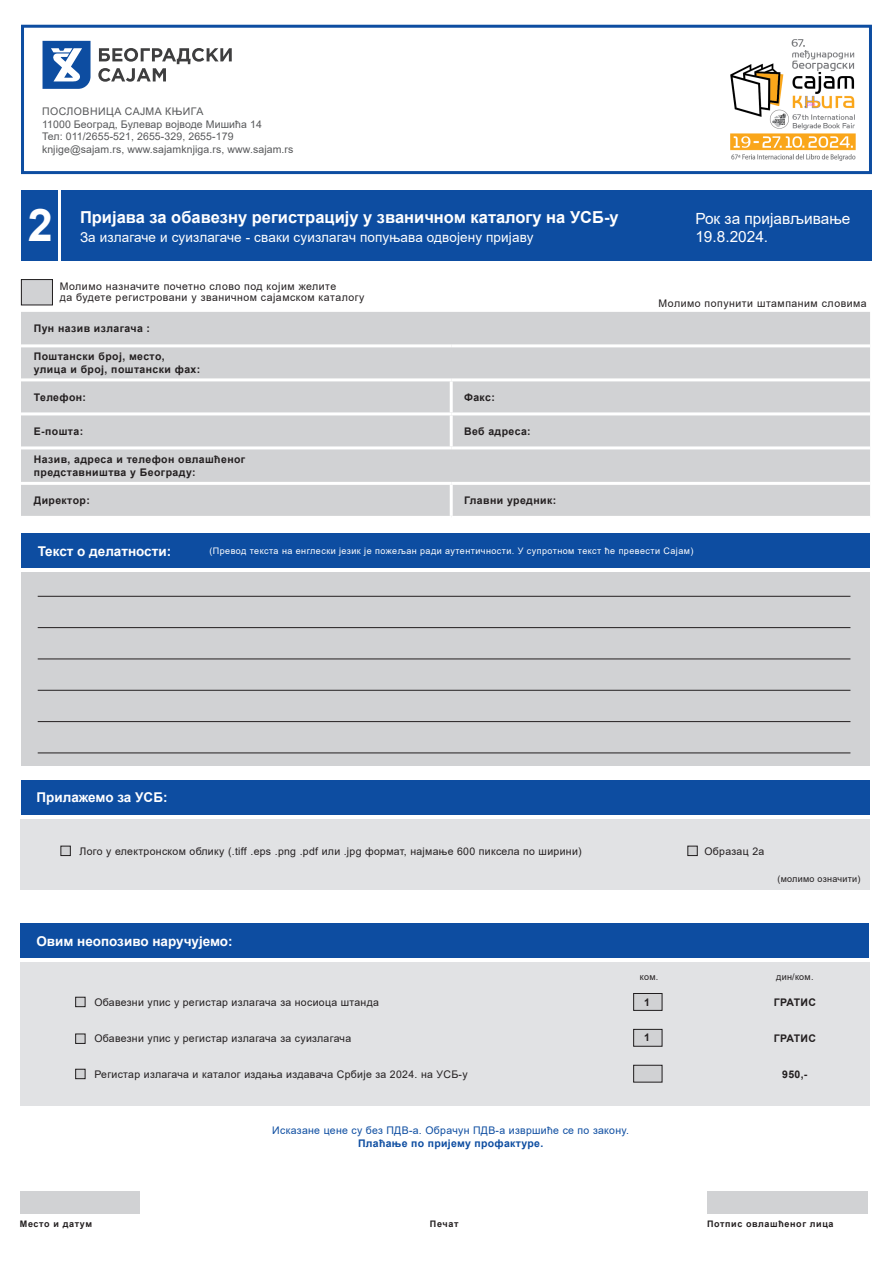
<style>
.page{position:relative;width:893px;height:1263px;background:#fff}
.page>*{position:absolute;margin:0;border:0;box-sizing:border-box;transform-origin:0 0}
.Paragraph_Style_1{font:700 45px "Arial";color:#fff}
.t1{font:700 16.5px "Arial";color:#fff}
.t2{font:15.45px "Arial";color:#fff}
.t3{font:13.5px "Arial";letter-spacing:.01em;color:#fff}
.t4{font:700 13.5px "Arial";color:#fff}
.t5{font:10.5px "Arial";letter-spacing:.03em;color:#231f20}
.t6{font:700 10.5px "Arial";letter-spacing:.04em;color:#231f20}
.t7{font:10.5px "Arial";letter-spacing:.05em;color:#231f20}
.t8{font:10.5px "Arial";letter-spacing:.01em;color:#57585a}
.t9{font:10.5px "Arial";letter-spacing:.03em;color:#0d4da1}
.t10{font:700 10.5px "Arial";letter-spacing:.03em;color:#0d4da1}
.t11{font:10.5px "Arial";letter-spacing:.045em;color:#57585a}
.t12{font:9px "Arial";letter-spacing:.05em;color:#fff}
.t13{font:700 9px "Arial";letter-spacing:.07em;color:#231f20}
.t14{font:9px "Arial";letter-spacing:.03em;color:#231f20}
</style>
<div class="page">
<div style="left:21px;top:25px;width:851px;height:149px;border:3px solid #0d4da1"></div>
<svg style="left:98px;top:48px;width:134px;height:34px"></svg>
<svg style="left:43px;top:41px;width:48px;height:48px"></svg>
<img style="left:730px;top:39px;width:126px;height:122px">
<div style="left:61px;top:190px;width:811px;height:71px;background:#0d4da1"></div>
<div style="left:21px;top:190px;width:36px;height:71px;background:#0d4da1"></div>
<div style="left:21px;top:279px;width:32px;height:26px;background:#d1d2d4;border:1px solid #201d1e"></div>
<div style="left:21px;top:534px;width:849px;height:34px;background:#0d4da1"></div>
<div style="left:21px;top:572px;width:849px;height:193px;background:#d1d2d4"></div>
<div style="left:20px;top:819px;width:850px;height:70px;background:#e1e2e4"></div>
<div style="left:20px;top:962px;width:849px;height:144px;background:#e1e2e4"></div>
<hr style="left:38px;top:596px;width:812px;height:1px;background:#231f20">
<hr style="left:38px;top:752px;width:812px;height:1px;background:#231f20">
<hr style="left:38px;top:627px;width:812px;height:1px;background:#231f20">
<hr style="left:38px;top:658px;width:812px;height:1px;background:#231f20">
<hr style="left:38px;top:690px;width:812px;height:1px;background:#231f20">
<hr style="left:38px;top:721px;width:812px;height:1px;background:#231f20">
<div style="left:21px;top:780px;width:849px;height:34px;background:#0d4da1"></div>
<div style="left:20px;top:923px;width:849px;height:35px;background:#0d4da1"></div>
<div style="left:60px;top:846px;width:11px;height:10px;background:#d1d2d4;border:1px solid #201d1e"></div>
<div style="left:75px;top:997px;width:10px;height:10px;background:#d1d2d4;border:1px solid #201d1e"></div>
<div style="left:687px;top:846px;width:11px;height:10px;background:#d1d2d4;border:1px solid #201d1e"></div>
<div style="left:75px;top:1033px;width:10px;height:11px;background:#d1d2d4;border:1px solid #201d1e"></div>
<div style="left:75px;top:1069px;width:10px;height:10px;background:#d1d2d4;border:1px solid #201d1e"></div>
<div style="left:21px;top:312px;width:849px;height:204px;background:#d1d2d4"></div>
<hr style="left:21px;top:344px;width:430px;height:3px;background:#fff">
<hr style="left:451px;top:344px;width:419px;height:3px;background:#fff">
<hr style="left:21px;top:378px;width:430px;height:3px;background:#fff">
<hr style="left:451px;top:378px;width:419px;height:3px;background:#fff">
<hr style="left:450px;top:381px;width:3px;height:31px;background:#fff">
<hr style="left:21px;top:412px;width:430px;height:3px;background:#fff">
<hr style="left:451px;top:412px;width:419px;height:3px;background:#fff">
<hr style="left:450px;top:415px;width:3px;height:31px;background:#fff">
<hr style="left:21px;top:446px;width:430px;height:3px;background:#fff">
<hr style="left:451px;top:446px;width:419px;height:3px;background:#fff">
<hr style="left:21px;top:482px;width:430px;height:3px;background:#fff">
<hr style="left:451px;top:482px;width:419px;height:3px;background:#fff">
<hr style="left:450px;top:485px;width:3px;height:31px;background:#fff">
<div style="left:20px;top:1191px;width:119px;height:22px;background:#d1d2d4"></div>
<div style="left:707px;top:1191px;width:161px;height:22px;background:#d1d2d4"></div>
<div style="left:633px;top:993px;width:29px;height:18px;background:#d1d2d4;border:1px solid #201d1e"></div>
<div style="left:633px;top:1029px;width:29px;height:18px;background:#d1d2d4;border:1px solid #201d1e"></div>
<div style="left:633px;top:1065px;width:29px;height:17px;background:#d1d2d4;border:1px solid #201d1e"></div>
<p class="t11" style="left:42px;top:104px;width:163px">ПОСЛОВНИЦА САЈМА КЊИГА</p>
<p class="t8" style="left:42px;top:117px;width:221px">11000 Београд, Булевар војводе Мишића 14</p>
<p class="t8" style="left:42px;top:129px;width:193px">Тел: 011/2655-521, 2655-329, 2655-179</p>
<p class="t8" style="left:42px;top:142px;width:253px">knjige@sajam.rs, www.sajamknjiga.rs, www.sajam.rs</p>
<p class="Paragraph_Style_1" style="left:28px;top:193px;width:27px">2</p>
<p class="t1" style="left:80px;top:206px;width:540px">Пријава за обавезну регистрацију у званичном каталогу на УСБ-у</p>
<p class="t2" style="left:695px;top:207px;width:157px">Рок за пријављивање</p>
<p class="t3" style="left:80px;top:228px;width:455px">За излагаче и суизлагаче - сваки суизлагач попуњава одвојену пријаву</p>
<p class="t2" style="left:695px;top:226px;width:74px">19.8.2024.</p>
<p class="t7" style="left:60px;top:279px;width:278px">Молимо назначите почетно слово под којим желите</p>
<p class="t7" style="left:60px;top:290px;width:306px">да будете регистровани у званичном сајамском каталогу</p>
<p class="t7" style="left:658px;top:296px;width:210px">Молимо попунити штампаним словима</p>
<p class="t6" style="left:34px;top:321px;width:118px">Пун назив излагача :</p>
<p class="t6" style="left:34px;top:349px;width:133px">Поштански број, место,</p>
<p class="t6" style="left:34px;top:362px;width:168px">улица и број, поштански фах:</p>
<p class="t6" style="left:34px;top:390px;width:54px">Телефон:</p>
<p class="t6" style="left:464px;top:390px;width:32px">Факс:</p>
<p class="t6" style="left:34px;top:424px;width:51px">Е-пошта:</p>
<p class="t6" style="left:464px;top:424px;width:68px">Веб адреса:</p>
<p class="t6" style="left:34px;top:452px;width:213px">Назив, адреса и телефон овлашћеног</p>
<p class="t6" style="left:34px;top:465px;width:163px">представништва у Београду:</p>
<p class="t6" style="left:34px;top:493px;width:58px">Директор:</p>
<p class="t6" style="left:464px;top:493px;width:94px">Главни уредник:</p>
<p class="t4" style="left:38px;top:542px;width:135px">Текст о делатности:</p>
<p class="t12" style="left:209px;top:545px;width:485px">(Превод текста на енглески језик је пожељан ради аутентичности. У супротном текст ће превести Сајам)</p>
<p class="t4" style="left:37px;top:788px;width:132px">Прилажемо за УСБ:</p>
<p class="t5" style="left:80px;top:844px;width:504px">Лого у електронском облику (.tiff .eps .png .pdf или .jpg формат, најмање 600 пиксела по ширини)</p>
<p class="t5" style="left:704px;top:844px;width:61px">Образац 2а</p>
<p class="t14" style="left:777px;top:872px;width:84px">(молимо означити)</p>
<p class="t4" style="left:36px;top:931px;width:198px">Овим неопозиво наручујемо:</p>
<p class="t5" style="left:94px;top:995px;width:286px">Обавезни упис у регистар излагача за носиоца штанда</p>
<p class="t5" style="left:94px;top:1031px;width:258px">Обавезни упис у регистар излагача за суизлагача</p>
<p class="t5" style="left:94px;top:1067px;width:375px">Регистар излагача и каталог издања издавача Србије за 2024. на УСБ-у</p>
<p class="t14" style="left:640px;top:971px;width:20px">ком.</p>
<p class="t14" style="left:776px;top:971px;width:39px">дин/ком.</p>
<p class="t6" style="left:644px;top:995px;width:7px">1</p>
<p class="t6" style="left:644px;top:1030px;width:7px">1</p>
<p class="t6" style="left:774px;top:995px;width:44px">ГРАТИС</p>
<p class="t6" style="left:774px;top:1031px;width:44px">ГРАТИС</p>
<p class="t6" style="left:782px;top:1067px;width:27px">950,-</p>
<p class="t9" style="left:272px;top:1123px;width:358px">Исказане цене су без ПДВ-а. Обрачун ПДВ-а извршиће се по закону.</p>
<p class="t10" style="left:358px;top:1135px;width:187px">Плаћање по пријему профактуре.</p>
<p class="t13" style="left:20px;top:1217px;width:74px">Место и датум</p>
<p class="t13" style="left:430px;top:1217px;width:30px">Печат</p>
<p class="t13" style="left:707px;top:1217px;width:128px">Потпис овлашћеног лица</p>
</div>
